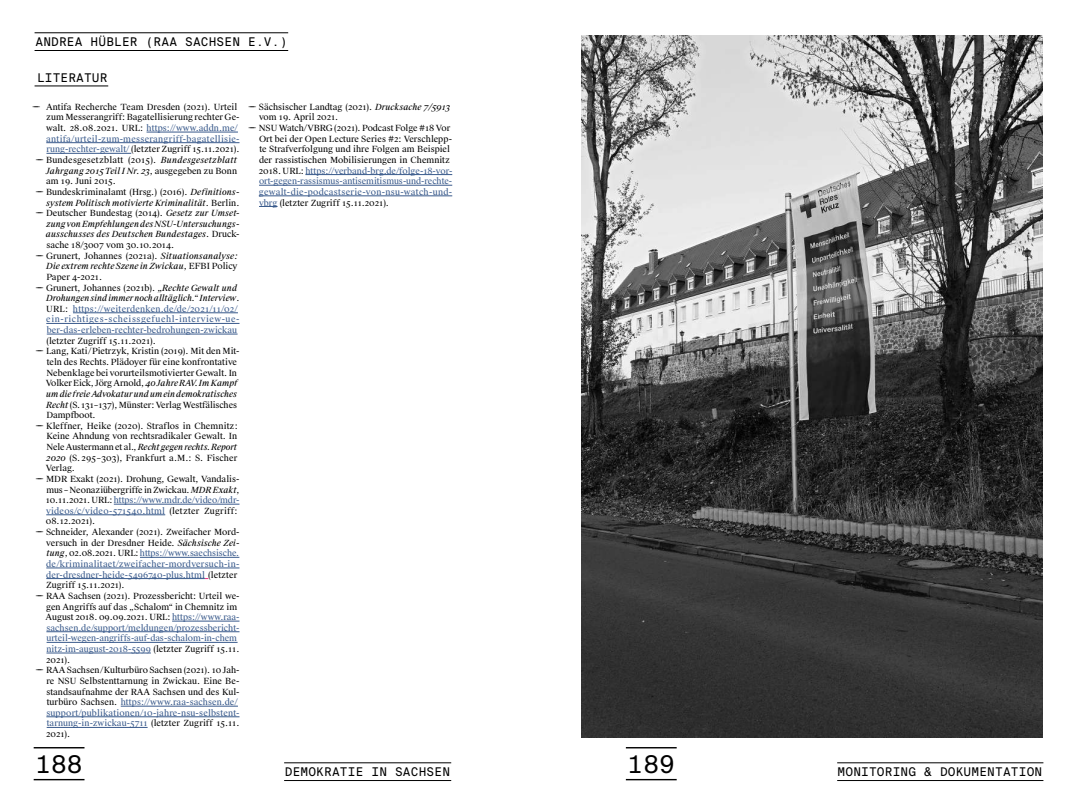
<style>
.page{position:relative;width:1078px;height:808px;background:#fff}
.page>*{position:absolute;margin:0;border:0;box-sizing:border-box;transform-origin:0 0}
.t1{font:24.38px "Suisse Intl Mono";color:#000}
.t2{font:12px "Suisse Intl Mono";letter-spacing:.01em;color:#000}
.t3{font:8.5px "Suisse Works";color:#000}
.t4{font:8.5px "Suisse Works";letter-spacing:.005em;color:#38598b}
.t5{font:italic 8.5px "Suisse Works";letter-spacing:-.005em;color:#000}
.t6{font:8.5px "Suisse Works";letter-spacing:.025em;color:#38598b}
.t7{font:8.5px "Suisse Works";letter-spacing:.025em;color:#000}
.t8{font:8.5px "Suisse Works";letter-spacing:.06em;color:#38598b}
.t9{font:8.5px "Suisse Works";letter-spacing:.035em;color:#38598b}
.s1{color:#38598b}
.s2{font-style:italic}
.s3{font-style:normal}
.s4{color:#000}
.s5{font-style:italic;color:#000}
</style>
<div class="page">
<hr style="left:35px;top:86px;width:73px;height:1px;background:#000">
<hr style="left:146px;top:132px;width:92px;height:1px;background:#38598b">
<hr style="left:46px;top:142px;width:193px;height:1px;background:#38598b">
<hr style="left:46px;top:153px;width:85px;height:1px;background:#38598b">
<hr style="left:73px;top:312px;width:165px;height:1px;background:#38598b">
<hr style="left:46px;top:323px;width:193px;height:1px;background:#38598b">
<hr style="left:47px;top:334px;width:190px;height:1px;background:#38598b">
<hr style="left:114px;top:504px;width:125px;height:1px;background:#38598b">
<hr style="left:46px;top:514px;width:119px;height:1px;background:#38598b">
<hr style="left:140px;top:557px;width:99px;height:1px;background:#38598b">
<hr style="left:46px;top:568px;width:193px;height:1px;background:#38598b">
<hr style="left:46px;top:578px;width:159px;height:1px;background:#38598b">
<hr style="left:172px;top:621px;width:67px;height:1px;background:#38598b">
<hr style="left:46px;top:631px;width:193px;height:1px;background:#38598b">
<hr style="left:47px;top:642px;width:190px;height:1px;background:#38598b">
<hr style="left:46px;top:653px;width:105px;height:1px;background:#38598b">
<hr style="left:121px;top:706px;width:117px;height:1px;background:#38598b">
<hr style="left:46px;top:716px;width:193px;height:1px;background:#38598b">
<hr style="left:47px;top:727px;width:100px;height:1px;background:#38598b">
<hr style="left:305px;top:174px;width:147px;height:1px;background:#38598b">
<hr style="left:259px;top:185px;width:193px;height:1px;background:#38598b">
<hr style="left:259px;top:196px;width:193px;height:1px;background:#38598b">
<svg style="left:259px;top:206px;width:18px;height:1px"></svg>
<img style="left:581px;top:35px;width:461px;height:702px">
<hr style="left:625px;top:747px;width:51px;height:1px;background:#000">
<hr style="left:625px;top:779px;width:51px;height:1px;background:#000">
<hr style="left:837px;top:762px;width:206px;height:1px;background:#000">
<hr style="left:837px;top:780px;width:206px;height:1px;background:#000">
<hr style="left:34px;top:747px;width:50px;height:1px;background:#000">
<hr style="left:34px;top:779px;width:50px;height:1px;background:#000">
<hr style="left:284px;top:762px;width:167px;height:1px;background:#000">
<hr style="left:284px;top:780px;width:167px;height:1px;background:#000">
<hr style="left:35px;top:32px;width:253px;height:1px;background:#000">
<hr style="left:35px;top:50px;width:253px;height:1px;background:#000">
<h2 class="t2" style="left:35px;top:35px;width:17px">ANDREA</h2>
<h2 class="t2" style="left:91px;top:35px;width:17px">HÜBLER</h2>
<h2 class="t2" style="left:146px;top:35px;width:56px">(RAA SACHSEN</h2>
<h2 class="t2" style="left:248px;top:35px;width:41px">E.V.)</h2>
<h2 class="t2" style="left:37px;top:70px;width:72px">LITERATUR</h2>
<p class="t3" style="left:32px;top:102px;width:206px">—— Antifa Recherche Team Dresden (2021). Urteil</p>
<p class="t3" style="left:46px;top:112px;width:195px">zum Messerangriff: Bagatellisierung rechter Ge-</p>
<p class="t3" style="left:46px;top:123px;width:193px">walt. 28.08.2021. URL: <span class="s1">https://www.addn.me/</span></p>
<p class="t6" style="left:46px;top:133px;width:195px">antifa/urteil-zum-messerangriff-bagatellisie-</p>
<p class="t3" style="left:46px;top:144px;width:194px"><span class="s1">rung-rechter-gewalt/</span> (letzter Zugriff 15.11.2021).</p>
<p class="t7" style="left:36px;top:155px;width:203px">—— Bundesgesetzblatt (2015). <span class="s2">Bundesgesetzblatt</span></p>
<p class="t5" style="left:46px;top:165px;width:192px">Jahrgang 2015 Teil I Nr. 23<span class="s3">, ausgegeben zu Bonn</span></p>
<p class="t3" style="left:46px;top:176px;width:71px">am 19. Juni 2015.</p>
<p class="t3" style="left:36px;top:187px;width:205px">—— Bundeskriminalamt (Hrsg.) (2016). <span class="s2">Definitions-</span></p>
<p class="t5" style="left:46px;top:197px;width:195px">system Politisch motivierte Kriminalität<span class="s3">. Berlin.</span></p>
<p class="t3" style="left:36px;top:208px;width:205px">—— Deutscher Bundestag (2014). <span class="s2">Gesetz zur Umset-</span></p>
<p class="t5" style="left:46px;top:218px;width:195px">zung von Empfehlungen des NSU-Untersuchungs-</p>
<p class="t5" style="left:46px;top:229px;width:195px">ausschusses des Deutschen Bundestages<span class="s3">. Druck-</span></p>
<p class="t3" style="left:46px;top:240px;width:129px">sache 18/3007 vom 30.10.2014.</p>
<p class="t3" style="left:36px;top:250px;width:203px">—— Grunert, Johannes (2021a). <span class="s2">Situationsanalyse:</span></p>
<p class="t5" style="left:46px;top:261px;width:193px">Die extrem rechte Szene in Zwickau<span class="s3">, EFBI Policy</span></p>
<p class="t3" style="left:46px;top:272px;width:57px">Paper 4-2021.</p>
<p class="t3" style="left:36px;top:282px;width:203px">—— Grunert, Johannes (2021b). <span class="s2">„Rechte Gewalt und</span></p>
<p class="t5" style="left:46px;top:293px;width:195px">Drohungen sind immer noch alltäglich.“ Interview<span class="s3">.</span></p>
<p class="t6" style="left:46px;top:304px;width:193px"><span class="s4">URL:</span> https://weiterdenken.de/de/2021/11/02/</p>
<p class="t8" style="left:46px;top:314px;width:195px">ein-richtiges-scheissgefuehl-interview-ue-</p>
<p class="t4" style="left:47px;top:325px;width:192px">ber-das-erleben-rechter-bedrohungen-zwickau</p>
<p class="t3" style="left:46px;top:335px;width:111px">(letzter Zugriff 15.11.2021).</p>
<p class="t3" style="left:36px;top:346px;width:205px">—— Lang, Kati /Pietrzyk, Kristin (2019). Mit den Mit-</p>
<p class="t3" style="left:47px;top:357px;width:192px">teln des Rechts. Plädoyer für eine konfrontative</p>
<p class="t3" style="left:46px;top:367px;width:192px">Nebenklage bei vorurteilsmotivierter Gewalt. In</p>
<p class="t3" style="left:46px;top:378px;width:193px">Volker Eick, Jörg Arnold, <span class="s2">40 Jahre RAV. Im Kampf</span></p>
<p class="t5" style="left:46px;top:388px;width:192px">um die freie Advokatur und um ein demokratisches</p>
<p class="t3" style="left:46px;top:399px;width:192px"><span class="s2">Recht</span> (S.131 –137), Münster: Verlag Westfälisches</p>
<p class="t3" style="left:46px;top:410px;width:51px">Dampfboot.</p>
<p class="t3" style="left:36px;top:420px;width:203px">—— Kleffner, Heike (2020). Straflos in Chemnitz:</p>
<p class="t3" style="left:46px;top:431px;width:192px">Keine Ahndung von rechtsradikaler Gewalt. In</p>
<p class="t5" style="left:46px;top:442px;width:192px"><span class="s3">Nele Austermann et al.,</span> Recht gegen rechts. Report</p>
<p class="t3" style="left:46px;top:452px;width:193px"><span class="s2">2020</span> (S. 295 –303), Frankfurt a.M.: S. Fischer</p>
<p class="t3" style="left:46px;top:463px;width:30px">Verlag.</p>
<p class="t3" style="left:36px;top:474px;width:205px">—— MDR Exakt (2021). Drohung, Gewalt, Vandalis-</p>
<p class="t3" style="left:46px;top:484px;width:195px">mus – Neonaziübergriffe in Zwickau. <span class="s2">MDR Exakt</span>,</p>
<p class="t4" style="left:46px;top:495px;width:195px"><span class="s4">10.11.2021. URL:</span> https://www.mdr.de/video/mdr-</p>
<p class="t4" style="left:46px;top:505px;width:193px">videos/c/video-571540.html <span class="s4">(letzter Zugriff:</span></p>
<p class="t3" style="left:46px;top:516px;width:51px">08.12.2021).</p>
<p class="t3" style="left:36px;top:527px;width:205px">—— Schneider, Alexander (2021). Zweifacher Mord-</p>
<p class="t3" style="left:46px;top:537px;width:194px">versuch in der Dresdner Heide. <span class="s2">Sächsische Zei-</span></p>
<p class="t4" style="left:46px;top:548px;width:194px"><span class="s5">tung</span><span class="s4">, 02.08.2021. URL:</span> https://www.saechsische.</p>
<p class="t6" style="left:46px;top:559px;width:194px">de/kriminalitaet/zweifacher-mordversuch-in-</p>
<p class="t4" style="left:46px;top:569px;width:193px">der-dresdner-heide-5496740-plus.html <span class="s4">(letzter</span></p>
<p class="t3" style="left:46px;top:580px;width:80px">Zugriff 15.11.2021).</p>
<p class="t3" style="left:36px;top:591px;width:205px">—— RAA Sachsen (2021). Prozessbericht: Urteil we-</p>
<p class="t3" style="left:46px;top:601px;width:192px">gen Angriffs auf das „Schalom“ in Chemnitz im</p>
<p class="t3" style="left:46px;top:612px;width:195px">August 2018. 09.09.2021. URL: <span class="s1">https://www.raa-</span></p>
<p class="t4" style="left:46px;top:622px;width:194px">sachsen.de/support/meldungen/prozessbericht-</p>
<p class="t4" style="left:47px;top:633px;width:192px">urteil-wegen-angriffs-auf-das-schalom-in-chem</p>
<p class="t4" style="left:46px;top:644px;width:194px">nitz-im-august-2018-5599 <span class="s4">(letzter Zugriff 15.11.</span></p>
<p class="t3" style="left:46px;top:654px;width:26px">2021).</p>
<p class="t3" style="left:36px;top:665px;width:205px">—— RAA Sachsen /Kulturbüro Sachsen (2021). 10 Jah-</p>
<p class="t3" style="left:46px;top:676px;width:194px">re NSU Selbstenttarnung in Zwickau. Eine Be-</p>
<p class="t3" style="left:46px;top:686px;width:194px">standsaufnahme der RAA Sachsen und des Kul-</p>
<p class="t4" style="left:47px;top:697px;width:193px"><span class="s4">turbüro Sachsen.</span> https://www.raa-sachsen.de/</p>
<p class="t4" style="left:46px;top:707px;width:194px">support/publikationen/10-jahre-nsu-selbstent-</p>
<p class="t4" style="left:47px;top:718px;width:194px">tarnung-in-zwickau-5711 <span class="s4">(letzter Zugriff 15.11.</span></p>
<p class="t3" style="left:46px;top:729px;width:26px">2021).</p>
<h1 class="t1" style="left:35px;top:750px;width:49px">188</h1>
<p class="t3" style="left:248px;top:102px;width:203px">—— Sächsischer Landtag (2021). <span class="s2">Drucksache 7/5913</span></p>
<p class="t3" style="left:259px;top:112px;width:81px">vom 19. April 2021.</p>
<p class="t3" style="left:248px;top:123px;width:203px">—— NSU Watch/VBRG (2021). Podcast Folge #18 Vor</p>
<p class="t3" style="left:259px;top:133px;width:195px">Ort bei der Open Lecture Series #2: Verschlepp-</p>
<p class="t3" style="left:259px;top:144px;width:192px">te Strafverfolgung und ihre Folgen am Beispiel</p>
<p class="t3" style="left:259px;top:155px;width:192px">der rassistischen Mobilisierungen in Chemnitz</p>
<p class="t4" style="left:259px;top:165px;width:195px"><span class="s4">2018. URL:</span> https://verband-brg.de/folge-18-vor-</p>
<p class="t4" style="left:259px;top:176px;width:195px">ort-gegen-rassismus-antisemitismus-und-rechte-</p>
<p class="t9" style="left:259px;top:187px;width:195px">gewalt-die-podcastserie-von-nsu-watch-und-</p>
<p class="t3" style="left:259px;top:197px;width:131px"><span class="s1">vbrg</span> (letzter Zugriff 15.11.2021).</p>
<h2 class="t2" style="left:285px;top:765px;width:167px">DEMOKRATIE IN SACHSEN</h2>
<h1 class="t1" style="left:627px;top:750px;width:49px">189</h1>
<h2 class="t2" style="left:837px;top:765px;width:17px">MONITORING</h2>
<h2 class="t2" style="left:924px;top:765px;width:33px">&amp; DOKUMENTATION</h2>
</div>
